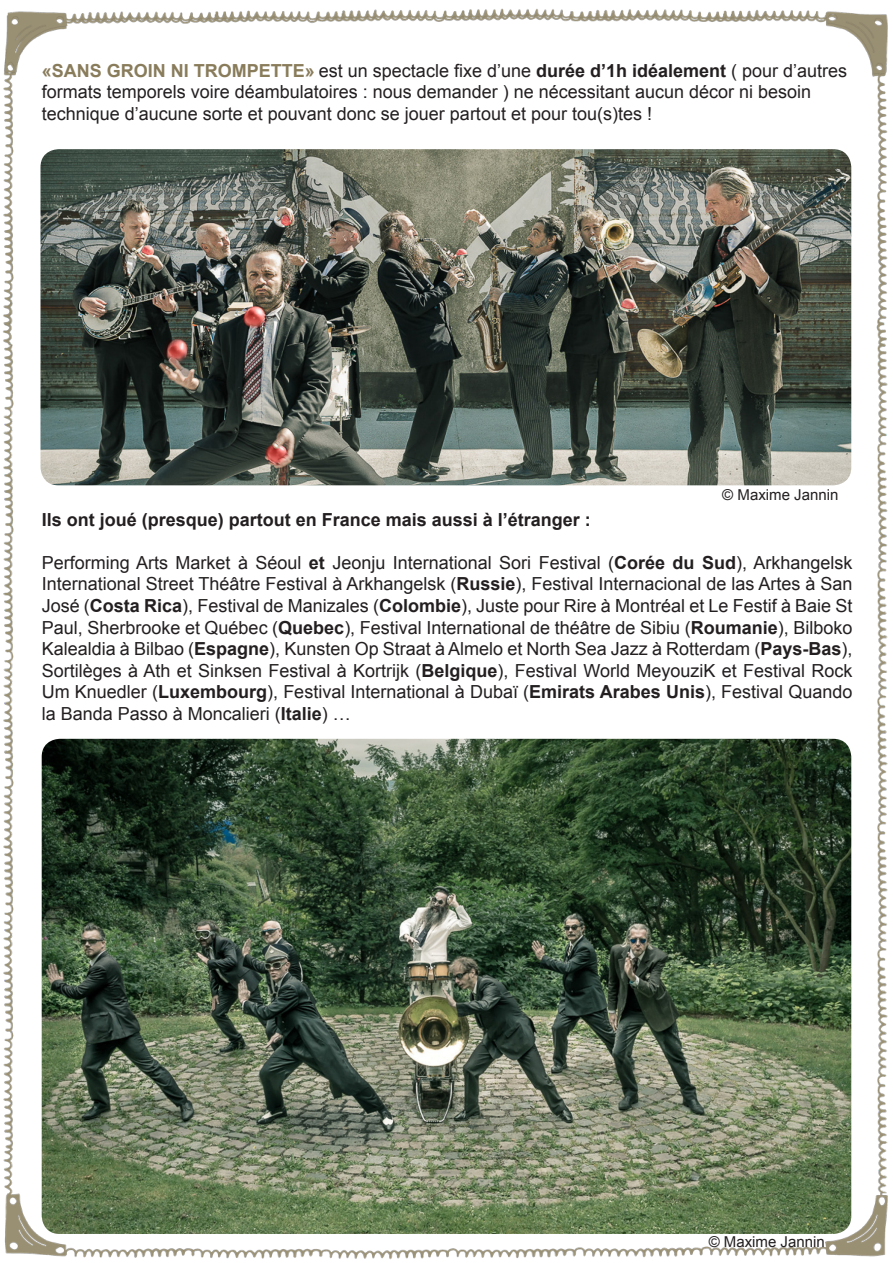
<style>
.page{position:relative;width:893px;height:1263px;background:#fff}
.page>*{position:absolute;margin:0;border:0;box-sizing:border-box;transform-origin:0 0}
.t1{font:18px/21.6px "Arial";color:#231f20}
.t2{font:700 18px "Arial";color:#231f20}
.t3{font:15px "Arial";color:#231f20}
.s1{font-weight:700;color:#897c5b}
.s2{font-weight:700}
</style>
<div class="page">
<img style="left:3px;top:8px;width:885px;height:1252px">
<img style="left:41px;top:149px;width:810px;height:336px">
<img style="left:42px;top:739px;width:809px;height:495px">
<p class="t1" style="left:42px;top:60px;width:807px"><span class="s1">«SANS GROIN NI TROMPETTE»</span> est un spectacle fixe d’une <span class="s2">durée d’1h idéalement</span> ( pour d’autres formats temporels voire déambulatoires : nous demander ) ne nécessitant aucun décor ni besoin technique d’aucune sorte et pouvant donc se jouer partout et pour tou(s)tes !</p>
<p class="t3" style="left:722px;top:485px;width:118px">© Maxime Jannin</p>
<p class="t2" style="left:42px;top:507px;width:551px">Ils ont joué (presque) partout en France mais aussi à l’étranger :</p>
<p class="t1" style="left:42px;top:552px;width:812px;text-align:justify">Performing Arts Market à Séoul <span class="s2">et</span> Jeonju International Sori Festival (<span class="s2">Corée du Sud</span>), Arkhangelsk International Street Théâtre Festival à Arkhangelsk (<span class="s2">Russie</span>), Festival Internacional de las Artes à San José (<span class="s2">Costa Rica</span>), Festival de Manizales (<span class="s2">Colombie</span>), Juste pour Rire à Montréal et Le Festif à Baie St Paul, Sherbrooke et Québec (<span class="s2">Quebec</span>), Festival International de théâtre de Sibiu (<span class="s2">Roumanie</span>), Bilboko Kalealdia à Bilbao (<span class="s2">Espagne</span>), Kunsten Op Straat à Almelo et North Sea Jazz à Rotterdam (<span class="s2">Pays-Bas</span>), Sortilèges à Ath et Sinksen Festival à Kortrijk (<span class="s2">Belgique</span>), Festival World MeyouziK et Festival Rock Um Knuedler (<span class="s2">Luxembourg</span>), Festival International à Dubaï (<span class="s2">Emirats Arabes Unis</span>), Festival Quando la Banda Passo à Moncalieri (<span class="s2">Italie</span>) …</p>
<p class="t3" style="left:709px;top:1232px;width:118px">© Maxime Jannin</p>
</div>
